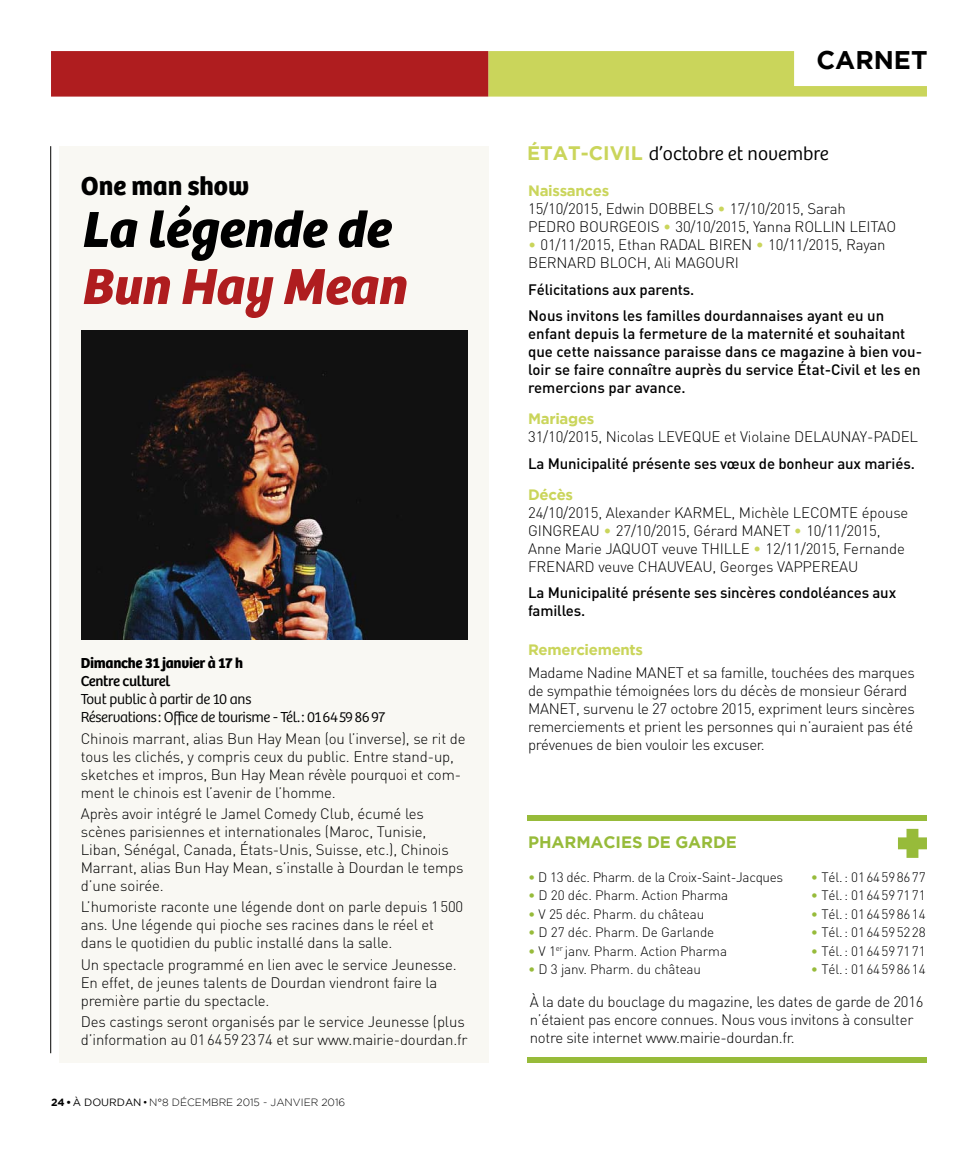
<style>
.page{position:relative;width:978px;height:1149px;background:#fff}
.page>*{position:absolute;margin:0;border:0;box-sizing:border-box;transform-origin:0 0}
.t1{font:italic 700 52.5px "Bree";color:#000}
.t2{font:italic 700 52.5px "Bree";color:#af1d1f}
.t3{font:700 27px "Bree";color:#000}
.t4{font:700 25.5px "Gotham";color:#000}
.t5{font:300 19.5px "Bree";color:#000}
.t6{font:700 16.5px "Gotham";letter-spacing:-.005em;color:#97bb3a}
.t7{font:300 15px/18px "DIN";letter-spacing:-.01em;color:#000}
.t8{font:500 15px/18px "DIN";color:#000}
.t9{font:300 15px/18px "Bree";letter-spacing:-.02em;color:#000}
.t10{font:700 15px "Gotham";letter-spacing:-.02em;color:#cad55b}
.t11{font:700 15px "Bree";letter-spacing:-.02em;color:#000}
.t12{font:15px "Bree";letter-spacing:-.02em;color:#000}
.t13{font:300 13.5px "DIN";letter-spacing:-.01em;color:#000}
.t14{font:300 10.5px "Gotham";color:#000}
.s1{font-weight:700}
.s2{font-weight:400}
.s3{font-family:"Gotham";font-weight:700;color:#cad55b}
.s4{color:#cad55b}
.s5{color:#97bb3a}
</style>
<div class="page">
<svg style="left:488px;top:51px;width:439px;height:46px"></svg>
<div style="left:51px;top:51px;width:437px;height:46px;background:#af1d1f"></div>
<div style="left:528px;top:1056px;width:399px;height:6px;background:#97bb3a"></div>
<div style="left:528px;top:814px;width:399px;height:6px;background:#97bb3a"></div>
<svg style="left:898px;top:828px;width:29px;height:29px"></svg>
<hr style="left:50px;top:146px;width:1px;height:906px;background:#000">
<div style="left:59px;top:146px;width:429px;height:916px;background:#f9f8f3"></div>
<img style="left:81px;top:330px;width:387px;height:309px">
<h2 class="t3" style="left:81px;top:175px;width:170px">One man show</h2>
<h1 class="t1" style="left:81px;top:209px;width:310px">La légende de</h1>
<h1 class="t2" style="left:81px;top:266px;width:326px">Bun Hay Mean</h1>
<p class="t11" style="left:81px;top:656px;width:164px">Dimanche 31 janvier à 17 h</p>
<p class="t12" style="left:81px;top:674px;width:91px">Centre culturel</p>
<p class="t9" style="left:81px;top:690px;width:306px">Tout public à partir de 10 ans<br>Réservations : Office de tourisme - Tél. : 01 64 59 86 97</p>
<p class="t7" style="left:81px;top:731px;width:386px">Chinois marrant, alias Bun Hay Mean (ou l’inverse), se rit de tous les clichés, y compris ceux du public. Entre stand-up, sketches et impros, Bun Hay Mean révèle pourquoi et com&shy;ment le chinois est l’avenir de l’homme.</p>
<p class="t7" style="left:81px;top:806px;width:384px">Après avoir intégré le Jamel Comedy Club, écumé les scènes parisiennes et internationales (Maroc, Tunisie, Liban, Sénégal, Canada, États-Unis, Suisse, etc.), Chinois Marrant, alias Bun Hay Mean, s’installe à Dourdan le temps d’une soirée.</p>
<p class="t7" style="left:81px;top:899px;width:384px">L’humoriste raconte une légende dont on parle depuis 1 500 ans. Une légende qui pioche ses racines dans le réel et dans le quotidien du public installé dans la salle.</p>
<p class="t7" style="left:81px;top:956px;width:378px">Un spectacle programmé en lien avec le service Jeunesse.<br>En effet, de jeunes talents de Dourdan viendront faire la première partie du spectacle.</p>
<p class="t7" style="left:81px;top:1013px;width:388px">Des castings seront organisés par le service Jeunesse (plus d’information au 01 64 59 23 74 et sur www.mairie-dourdan.fr</p>
<p class="t14" style="left:51px;top:1098px;width:296px"><span class="s1">24 •</span><span class="s2">À DOURDAN</span> • N°8 DÉCEMBRE 2015 - JANVIER 2016</p>
<h3 class="t4" style="left:816px;top:50px;width:113px">CARNET</h3>
<h3 class="t5" style="left:527px;top:146px;width:303px"><span class="s3">ÉTAT-CIVIL</span> d’octobre et novembre</h3>
<p class="t10" style="left:528px;top:185px;width:83px">Naissances</p>
<p class="t7" style="left:528px;top:201px;width:370px">15/10/2015, Edwin DOBBELS <span class="s4">•</span> 17/10/2015, Sarah<br>PEDRO BOURGEOIS <span class="s4">•</span> 30/10/2015, Yanna ROLLIN LEITAO</p>
<p class="t7" style="left:528px;top:237px;width:359px"><span class="s4">•</span> 01/11/2015, Ethan RADAL BIREN <span class="s4">•</span> 10/11/2015, Rayan<br>BERNARD BLOCH, Ali MAGOURI</p>
<p class="t8" style="left:528px;top:278px;width:358px;line-height:26.5px">Félicitations aux parents.<br>Nous invitons les familles dourdannaises ayant eu un</p>
<p class="t8" style="left:528px;top:326px;width:396px">enfant depuis la fermeture de la maternité et souhaitant que cette naissance paraisse dans ce magazine à bien vou&shy;loir se faire connaître auprès du service État-Civil et les en remercions par avance.</p>
<p class="t10" style="left:528px;top:413px;width:68px">Mariages</p>
<p class="t7" style="left:528px;top:429px;width:392px">31/10/2015, Nicolas LEVEQUE et Violaine DELAUNAY-PADEL</p>
<p class="t8" style="left:528px;top:456px;width:388px">La Municipalité présente ses vœux de bonheur aux mariés.</p>
<p class="t10" style="left:528px;top:488px;width:47px">Décès</p>
<p class="t7" style="left:528px;top:505px;width:382px">24/10/2015, Alexander KARMEL, Michèle LECOMTE épouse GINGREAU <span class="s4">•</span> 27/10/2015, Gérard MANET <span class="s4">•</span> 10/11/2015, Anne Marie JAQUOT veuve THILLE <span class="s4">•</span> 12/11/2015, Fernande FRENARD veuve CHAUVEAU, Georges VAPPEREAU</p>
<p class="t8" style="left:528px;top:585px;width:370px">La Municipalité présente ses sincères condoléances aux familles.</p>
<p class="t10" style="left:528px;top:644px;width:116px">Remerciements</p>
<p class="t7" style="left:528px;top:665px;width:388px">Madame Nadine MANET et sa famille, touchées des marques de sympathie témoignées lors du décès de monsieur Gérard MANET, survenu le 27 octobre 2015, expriment leurs sincères remerciements et prient les personnes qui n’auraient pas été prévenues de bien vouloir les excuser.</p>
<p class="t6" style="left:528px;top:835px;width:210px">PHARMACIES DE GARDE</p>
<p class="t13" style="left:528px;top:872px;width:257px"><span class="s5">•</span> D 13 déc. Pharm. de la Croix-Saint-Jacques</p>
<p class="t13" style="left:811px;top:872px;width:116px"><span class="s5">•</span> Tél. : 01 64 59 86 77</p>
<p class="t13" style="left:528px;top:890px;width:202px"><span class="s5">•</span> D 20 déc. Pharm. Action Pharma</p>
<p class="t13" style="left:811px;top:890px;width:116px"><span class="s5">•</span> Tél. : 01 64 59 71 71</p>
<p class="t13" style="left:528px;top:908px;width:178px"><span class="s5">•</span> V 25 déc. Pharm. du château</p>
<p class="t13" style="left:811px;top:908px;width:116px"><span class="s5">•</span> Tél. : 01 64 59 86 14</p>
<p class="t13" style="left:528px;top:927px;width:188px"><span class="s5">•</span> D 27 déc. Pharm. De Garlande</p>
<p class="t13" style="left:811px;top:927px;width:116px"><span class="s5">•</span> Tél. : 01 64 59 52 28</p>
<p class="t13" style="left:528px;top:945px;width:200px"><span class="s5">•</span> V 1<sup>er</sup> janv. Pharm. Action Pharma</p>
<p class="t13" style="left:811px;top:945px;width:116px"><span class="s5">•</span> Tél. : 01 64 59 71 71</p>
<p class="t13" style="left:528px;top:963px;width:175px"><span class="s5">•</span> D 3 janv. Pharm. du château</p>
<p class="t13" style="left:811px;top:963px;width:116px"><span class="s5">•</span> Tél. : 01 64 59 86 14</p>
<p class="t7" style="left:530px;top:993px;width:395px">À la date du bouclage du magazine, les dates de garde de 2016 n’étaient pas encore connues. Nous vous invitons à consulter notre site internet www.mairie-dourdan.fr.</p>
</div>
